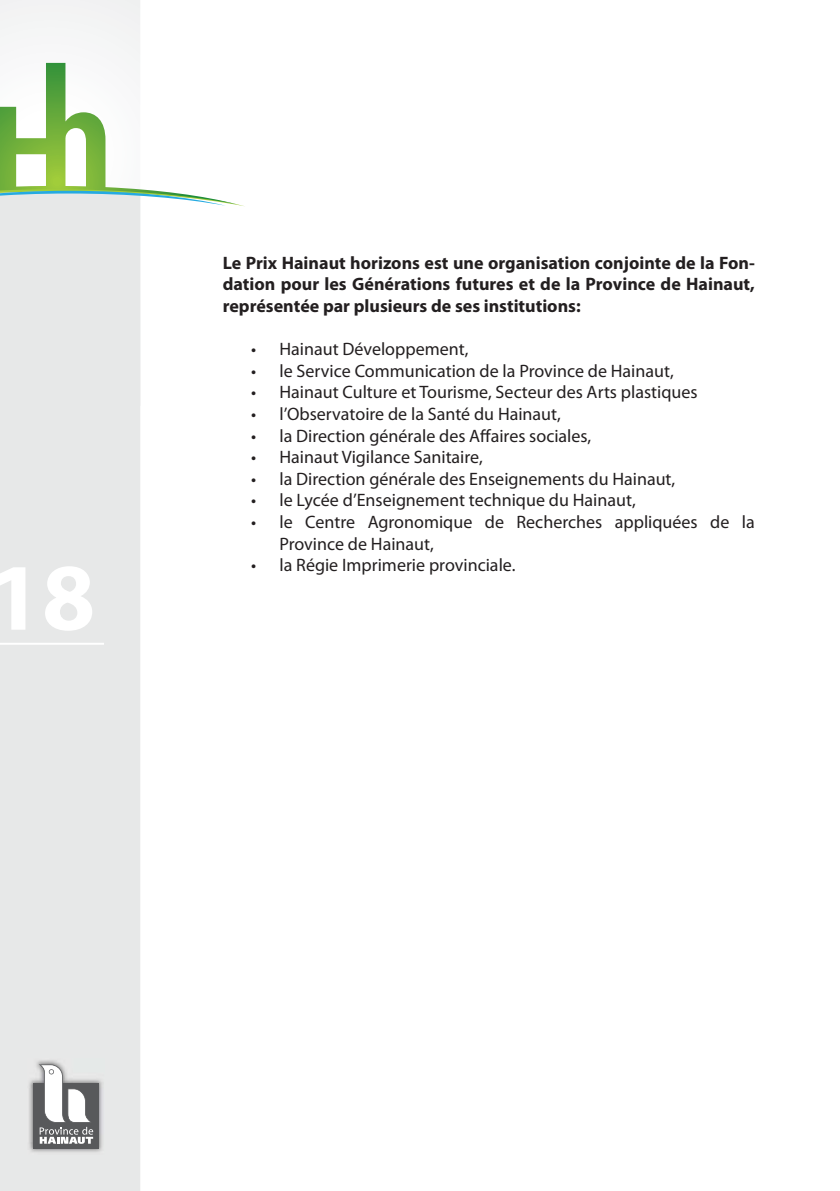
<style>
.page{position:relative;width:840px;height:1191px;background:#fff}
.page>*{position:absolute;margin:0;border:0;box-sizing:border-box;transform-origin:0 0}
.t1{font:700 96px "Myriad Pro";color:#fff}
.t2{font:18px/21.6px "Myriad Pro";color:#231f20}
.t3{font:700 18px/21.6px "Myriad Pro";color:#231f20;text-align:justify}
</style>
<div class="page">
<svg style="left:0;top:0;width:140px;height:1191px;background:#e8e9e9"></svg>
<svg style="left:0;top:63px;width:245px;height:346px"></svg>
<img style="left:27px;top:1058px;width:78px;height:96px">
<div style="left:33px;top:1083px;width:65px;height:65px;background:#58595b"></div>
<svg style="left:39px;top:1064px;width:54px;height:79px"></svg>
<hr style="left:0;top:643px;width:104px;height:2px;background:#fff">
<h1 class="t1" style="left:-11px;top:561px;width:108px">18</h1>
<p class="t3" style="left:223px;top:253px;width:533px">Le Prix Hainaut horizons est une organisation conjointe de la Fon&shy;dation pour les Générations futures et de la Province de Hainaut, représentée par plusieurs de ses institutions:</p>
<p class="t2" style="left:251px;top:339px;width:219px">• Hainaut Développement,</p>
<p class="t2" style="left:251px;top:361px;width:424px">• le Service Communication de la Province de Hainaut,</p>
<p class="t2" style="left:251px;top:383px;width:448px">• Hainaut Culture et Tourisme, Secteur des Arts plastiques</p>
<p class="t2" style="left:251px;top:404px;width:311px">• l’Observatoire de la Santé du Hainaut,</p>
<p class="t2" style="left:251px;top:426px;width:341px">• la Direction générale des Affaires sociales,</p>
<p class="t2" style="left:251px;top:447px;width:233px">• Hainaut Vigilance Sanitaire,</p>
<p class="t2" style="left:251px;top:469px;width:425px">• la Direction générale des Enseignements du Hainaut,</p>
<p class="t2" style="left:251px;top:491px;width:386px">• le Lycée d’Enseignement technique du Hainaut,</p>
<p class="t2" style="left:279px;top:512px;width:476px;text-indent:-28px">• le Centre Agronomique de Recherches appliquées de la<br>Province de Hainaut,</p>
<p class="t2" style="left:251px;top:555px;width:266px">• la Régie Imprimerie provinciale.</p>
</div>
